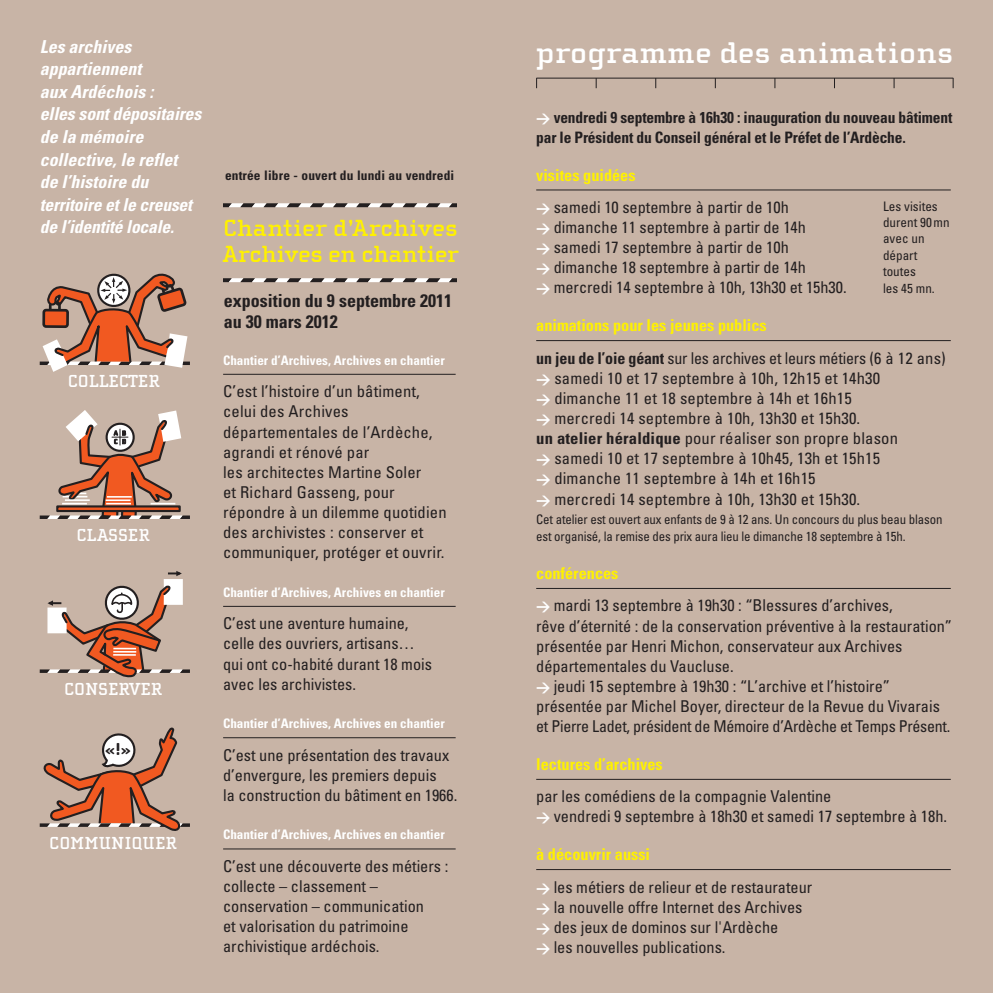
<style>
.page{position:relative;width:993px;height:993px;background:#fff}
.page>*{position:absolute;margin:0;border:0;box-sizing:border-box;transform-origin:0 0}
.t1{font:700 30.62px "Cholla Slab OT";letter-spacing:.01em;color:#fff}
.t2{font:700 23.97px/26.2px "Cholla Slab OT";letter-spacing:.01em;color:#fff101}
.t3{font:700 condensed 18.03px/21.7px "Univers";color:#231f20}
.t4{font:italic 700 condensed 17.85px/22.6px "Univers";color:#fff}
.t5{font:700 17.85px "Cholla Slab OT";color:#fff}
.t6{font:condensed 16.28px/20.1px "Univers";color:#231f20}
.t7{font:700 condensed 16.28px "Univers";color:#fff101}
.t8{font:700 condensed 15.75px/20.1px "Univers";letter-spacing:-.01em;color:#231f20}
.t9{font:800 14.17px "Cholla Wide OT";color:#231f20}
.t10{font:condensed 13.12px/16.4px "Univers";letter-spacing:-.01em;color:#231f20}
.t11{font:700 condensed 13.12px "Univers";color:#fff}
.t12{font:700 condensed 13.12px "Univers";letter-spacing:.01em;color:#231f20}
.s1{font-size:17.85px}
.s2{font-family:"DIN";font-stretch:normal;font-size:14px;color:#fff}
.s3{font-weight:700;color:#fff101}
.s4{font-family:"DIN";font-weight:700;font-stretch:normal;font-size:14px;color:#fff}
.s5{font-weight:700}
</style>
<div class="page">
<div style="left:0;top:0;width:992px;height:992px;background:#c8b4a6"></div>
<hr style="left:223px;top:374px;width:232px;height:1px;background:#231f20">
<hr style="left:223px;top:606px;width:232px;height:1px;background:#231f20">
<hr style="left:223px;top:737px;width:232px;height:1px;background:#231f20">
<hr style="left:223px;top:848px;width:232px;height:1px;background:#231f20">
<svg style="left:40px;top:273px;width:150px;height:558px"></svg>
<svg style="left:224px;top:203px;width:232px;height:4px"></svg>
<hr style="left:536px;top:190px;width:414px;height:1px;background:#231f20">
<hr style="left:536px;top:340px;width:414px;height:1px;background:#231f20">
<hr style="left:536px;top:588px;width:414px;height:1px;background:#231f20">
<hr style="left:536px;top:778px;width:414px;height:1px;background:#231f20">
<hr style="left:536px;top:869px;width:414px;height:1px;background:#231f20">
<hr style="left:536px;top:78px;width:416px;height:1px;background:#231f20">
<svg style="left:224px;top:278px;width:232px;height:4px"></svg>
<p class="t4" style="left:40px;top:37px;width:167px">Les archives appartiennent<br>aux Ardéchois :<br>elles sontdépositaires de la mémoire collective,le reflet de l’histoire du territoire etle creuset de l’identité locale.</p>
<p class="t5" style="left:68px;top:375px;width:94px">COLLECTER</p>
<p class="t5" style="left:76px;top:529px;width:75px">CL ASSER</p>
<p class="t5" style="left:64px;top:682px;width:100px">CONSERVER</p>
<p class="t9" style="left:105px;top:742px;width:27px">« <span class="s1">!</span> »</p>
<p class="t5" style="left:49px;top:836px;width:129px">COMMUNIQUER</p>
<p class="t12" style="left:225px;top:171px;width:231px">entrée libre - ouvert du lundi au vendredi</p>
<h2 class="t2" style="left:223px;top:217px;width:237px">Chantier d’Archives<br>Archives en chantier</h2>
<p class="t3" style="left:224px;top:291px;width:230px">exposition du 9 septembre 2011 au 30 mars 2012</p>
<p class="t11" style="left:223px;top:355px;width:223px">Chantier d’Archives, Archives en chantier</p>
<p class="t6" style="left:223px;top:382px;width:225px">C’est l’histoire d’un bâtiment, celui des Archives départementales de l’Ardèche, agrandi et rénové par<br>les architectes Martine Soler<br>et Richard Gasseng, pour répondre à un dilemme quotidien des archivistes : conserver et communiquer, protéger et ouvrir.</p>
<p class="t11" style="left:223px;top:587px;width:223px">Chantier d’Archives, Archives en chantier</p>
<p class="t6" style="left:223px;top:614px;width:210px">C’est une aventure humaine, celle des ouvriers, artisans… qui ont co-habité durant 18 mois avec les archivistes.</p>
<p class="t11" style="left:223px;top:718px;width:223px">Chantier d’Archives, Archives en chantier</p>
<p class="t6" style="left:223px;top:746px;width:236px">C’est une présentation des travaux d’envergure, les premiers depuis<br>la construction du bâtiment en 1966.</p>
<p class="t11" style="left:223px;top:829px;width:223px">Chantier d’Archives, Archives en chantier</p>
<p class="t6" style="left:223px;top:857px;width:226px">C’est une découverte des métiers : collecte – classement – conservation – communication<br>et valorisation du patrimoine archivistique ardéchois.</p>
<h1 class="t1" style="left:536px;top:42px;width:418px">programme des animations</h1>
<p class="t8" style="left:536px;top:109px;width:417px"><span class="s2">&gt;</span> vendredi 9 septembre à 16h30 : inauguration du nouveau bâtiment par le Président du Conseil général et le Préfet de l’Ardèche.</p>
<p class="t6" style="left:536px;top:160px;width:254px;line-height:32.4px"><span class="s3">visites guidées<br></span><span class="s4">&gt;</span> samedi 10 septembre à partir de 10h</p>
<p class="t6" style="left:536px;top:218px;width:312px"><span class="s4">&gt;</span> dimanche 11 septembre à partir de 14h<br><span class="s4">&gt;</span> samedi 17 septembre à partir de 10h<br><span class="s4">&gt;</span> dimanche 18 septembre à partir de 14h<br><span class="s4">&gt;</span> mercredi 14 septembre à 10h, 13h30 et 15h30.</p>
<p class="t6" style="left:536px;top:310px;width:411px;line-height:32.4px"><span class="s3">animations pour les jeunes publics<br></span><span class="s5">un jeu de l’oie géant</span> sur les archives et leurs métiers (6 à 12 ans)</p>
<p class="t6" style="left:536px;top:369px;width:363px"><span class="s4">&gt;</span> samedi 10 et 17 septembre à 10h, 12h15 et 14h30 <span class="s4">&gt;</span> dimanche 11 et 18 septembre à 14h et 16h15<br><span class="s4">&gt;</span> mercredi 14 septembre à 10h, 13h30 et 15h30.<br><span class="s5">un atelier héraldique</span> pour réaliser son propre blason <span class="s4">&gt;</span> samedi 10 et 17 septembre à 10h45, 13h et 15h15 <span class="s4">&gt;</span> dimanche 11 septembre à 14h et 16h15<br><span class="s4">&gt;</span> mercredi 14 septembre à 10h, 13h30 et 15h30.</p>
<p class="t10" style="left:536px;top:511px;width:408px;line-height:17.5px">Cet atelier est ouvert aux enfants de 9 à 12 ans. Un concours du plus beau blason est organisé, la remise des prix aura lieu le dimanche 18 septembre à 15h.</p>
<p class="t6" style="left:536px;top:558px;width:358px;line-height:32.4px"><span class="s3">conférences<br></span><span class="s4">&gt;</span> mardi 13 septembre à 19h30 : “Blessures d’archives,</p>
<p class="t6" style="left:536px;top:617px;width:417px">rêve d’éternité : de la conservation préventive à la restauration” présentée par Henri Michon, conservateur aux Archives départementales du Vaucluse.<br><span class="s4">&gt;</span> jeudi 15 septembre à 19h30 : “L’archive et l’histoire” présentée par Michel Boyer, directeur de la Revue du Vivarais et Pierre Ladet, président de Mémoire d’Ardèche et Temps Présent.</p>
<p class="t7" style="left:536px;top:757px;width:128px">lectures d’archives</p>
<p class="t6" style="left:536px;top:787px;width:412px">par les comédiens de la compagnie Valentine<br><span class="s4">&gt;</span> vendredi 9 septembre à 18h30 et samedi 17 septembre à 18h.</p>
<p class="t6" style="left:536px;top:839px;width:277px;line-height:32.4px"><span class="s3">à découvrir aussi<br></span><span class="s4">&gt;</span> les métiers de relieur et de restaurateur</p>
<p class="t6" style="left:536px;top:897px;width:267px"><span class="s4">&gt;</span> la nouvelle offre Internet des Archives <span class="s4">&gt;</span> des jeux de dominos sur l'Ardèche<br><span class="s4">&gt;</span> les nouvelles publications.</p>
<p class="t10" style="left:882px;top:199px;width:68px">Les visites durent 90 mn avec un départ toutes<br>les 45 mn.</p>
</div>
